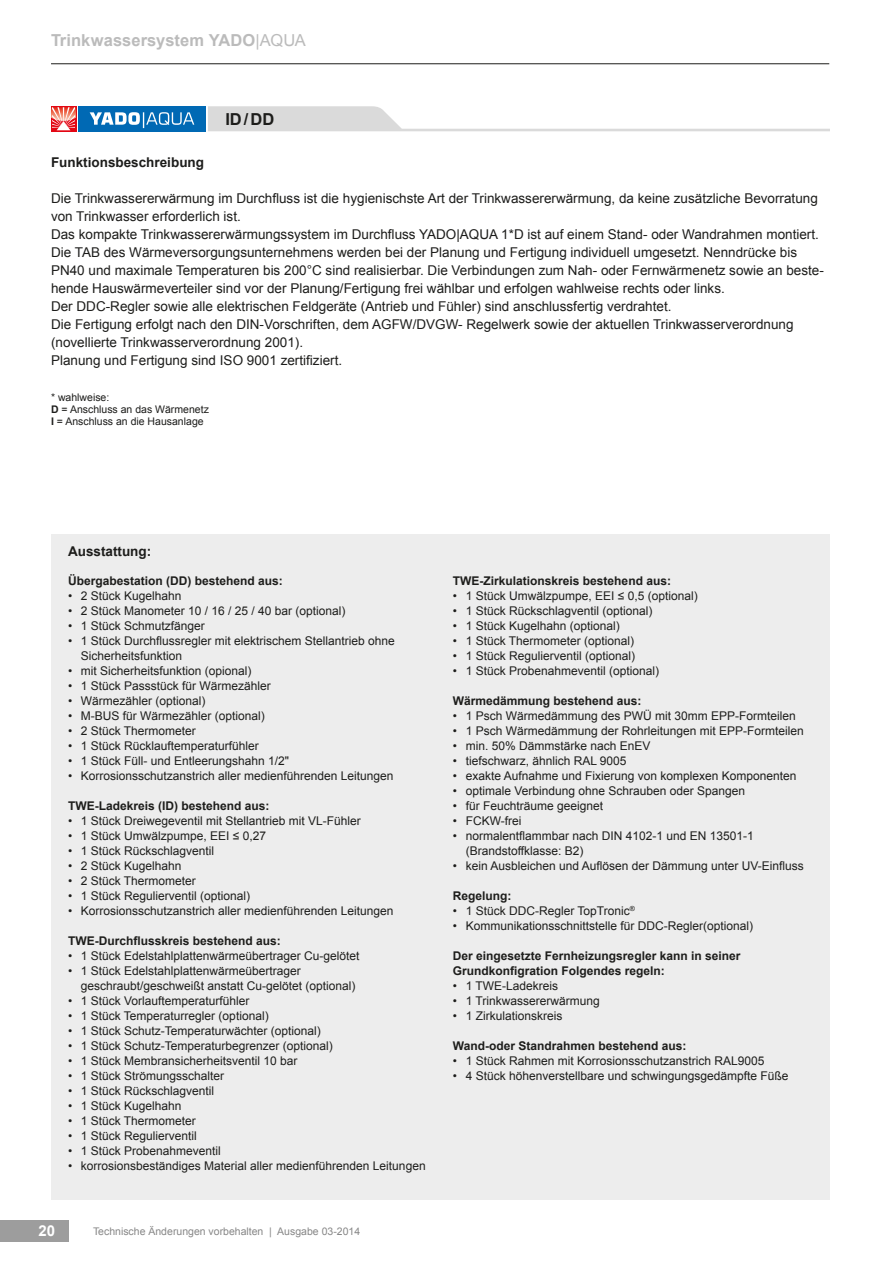
<style>
.page{position:relative;width:893px;height:1263px;background:#fff}
.page>*{position:absolute;margin:0;border:0;box-sizing:border-box;transform-origin:0 0}
.t1{font:700 16.5px "Arial";letter-spacing:.005em;color:#bbb}
.t2{font:700 16.5px "Arial";color:#1d1d1b}
.t3{font:700 15px "Arial";color:#fff}
.t4{font:13.5px/18px "Arial";color:#1d1d1b}
.t5{font:700 13.5px "Arial";color:#1d1d1b}
.t6{font:12px/15px "Arial";color:#1d1d1b}
.t7{font:700 12px/15px "Arial";color:#1d1d1b}
.t8{font:10.5px/12px "Arial";color:#1d1d1b}
.t9{font:10.5px "Arial";color:#878787}
.s1{font-weight:400}
.s2{font-weight:700}
</style>
<div class="page">
<hr style="left:51px;top:63px;width:778px;height:1px;background:#1d1d1b">
<svg style="left:208px;top:106px;width:621px;height:25px"></svg>
<div style="left:78px;top:106px;width:128px;height:25px;background:#0069b4"></div>
<svg style="left:90px;top:112px;width:104px;height:16px"></svg>
<svg style="left:51px;top:130px;width:25px;height:1px"></svg>
<svg style="left:51px;top:106px;width:25px;height:24px"></svg>
<div style="left:51px;top:534px;width:778px;height:665px;background:#ededed"></div>
<div style="left:0;top:1220px;width:68px;height:22px;background:#9d9d9d"></div>
<h1 class="t1" style="left:51px;top:31px;width:256px">Trinkwassersystem YADO<span class="s1">|AQUA</span></h1>
<h1 class="t2" style="left:225px;top:110px;width:51px">ID / DD</h1>
<p class="t5" style="left:51px;top:155px;width:155px">Funktionsbeschreibung</p>
<p class="t4" style="left:51px;top:189px;width:774px">Die Trinkwassererwärmung im Durchfluss ist die hygienischste Art der Trinkwassererwärmung, da keine zusätzliche Bevorratung von Trinkwasser erforderlich ist.<br>Das kompakte Trinkwassererwärmungssystem im Durchfluss YADO|AQUA 1*D ist auf einem Stand- oder Wandrahmen montiert.<br>Die TAB des Wärmeversorgungsunternehmens werden bei der Planung und Fertigung individuell umgesetzt. Nenndrücke bis PN40 und maximale Temperaturen bis 200°C sind realisierbar. Die Verbindungen zum Nah- oder Fernwärmenetz sowie an beste&shy;hende Hauswärmeverteiler sind vor der Planung/Fertigung frei wählbar und erfolgen wahlweise rechts oder links.<br>Der DDC-Regler sowie alle elektrischen Feldgeräte (Antrieb und Fühler) sind anschlussfertig verdrahtet.<br>Die Fertigung erfolgt nach den DIN-Vorschriften, dem AGFW/DVGW- Regelwerk sowie der aktuellen Trinkwasserverordnung (novellierte Trinkwasserverordnung 2001).<br>Planung und Fertigung sind ISO 9001 zertifiziert.</p>
<p class="t8" style="left:51px;top:392px;width:159px">* wahlweise:<br><span class="s2">D</span> = Anschluss an das Wärmenetz<br><span class="s2">I</span> = Anschluss an die Hausanlage</p>
<p class="t5" style="left:68px;top:544px;width:85px">Ausstattung:</p>
<p class="t7" style="left:68px;top:573px;width:216px">Übergabestation (DD) bestehend aus:</p>
<p class="t6" style="left:68px;top:588px;width:115px">• 2 Stück Kugelhahn</p>
<p class="t6" style="left:68px;top:603px;width:279px">• 2 Stück Manometer 10 / 16 / 25 / 40 bar (optional)</p>
<p class="t6" style="left:68px;top:618px;width:138px">• 1 Stück Schmutzfänger</p>
<p class="t6" style="left:81px;top:633px;width:316px;text-indent:-13px">• 1 Stück Durchflussregler mit elektrischem Stellantrieb ohne<br>Sicherheitsfunktion</p>
<p class="t6" style="left:68px;top:663px;width:185px">• mit Sicherheitsfunktion (opional)</p>
<p class="t6" style="left:68px;top:678px;width:204px">• 1 Stück Passstück für Wärmezähler</p>
<p class="t6" style="left:68px;top:693px;width:139px">• Wärmezähler (optional)</p>
<p class="t6" style="left:68px;top:708px;width:198px">• M-BUS für Wärmezähler (optional)</p>
<p class="t6" style="left:68px;top:723px;width:129px">• 2 Stück Thermometer</p>
<p class="t6" style="left:68px;top:738px;width:192px">• 1 Stück Rücklauftemperaturfühler</p>
<p class="t6" style="left:68px;top:753px;width:223px">• 1 Stück Füll- und Entleerungshahn 1/2"</p>
<p class="t6" style="left:68px;top:768px;width:327px">• Korrosionsschutzanstrich aller medienführenden Leitungen</p>
<p class="t7" style="left:68px;top:798px;width:203px">TWE-Ladekreis (ID) bestehend aus:</p>
<p class="t6" style="left:68px;top:813px;width:294px">• 1 Stück Dreiwegeventil mit Stellantrieb mit VL-Fühler</p>
<p class="t6" style="left:68px;top:828px;width:200px">• 1 Stück Umwälzpumpe, EEI ≤ 0,27</p>
<p class="t6" style="left:68px;top:843px;width:148px">• 1 Stück Rückschlagventil</p>
<p class="t6" style="left:68px;top:858px;width:115px">• 2 Stück Kugelhahn</p>
<p class="t6" style="left:68px;top:873px;width:129px">• 2 Stück Thermometer</p>
<p class="t6" style="left:68px;top:888px;width:184px">• 1 Stück Regulierventil (optional)</p>
<p class="t6" style="left:68px;top:903px;width:327px">• Korrosionsschutzanstrich aller medienführenden Leitungen</p>
<p class="t7" style="left:68px;top:933px;width:214px">TWE-Durchflusskreis bestehend aus:</p>
<p class="t6" style="left:68px;top:948px;width:293px">• 1 Stück Edelstahlplattenwärmeübertrager Cu-gelötet</p>
<p class="t6" style="left:81px;top:963px;width:276px;text-indent:-13px">• 1 Stück Edelstahlplattenwärmeübertrager geschraubt/geschweißt anstatt Cu-gelötet (optional)</p>
<p class="t6" style="left:68px;top:993px;width:183px">• 1 Stück Vorlauftemperaturfühler</p>
<p class="t6" style="left:68px;top:1008px;width:202px">• 1 Stück Temperaturregler (optional)</p>
<p class="t6" style="left:68px;top:1023px;width:254px">• 1 Stück Schutz-Temperaturwächter (optional)</p>
<p class="t6" style="left:68px;top:1038px;width:266px">• 1 Stück Schutz-Temperaturbegrenzer (optional)</p>
<p class="t6" style="left:68px;top:1053px;width:231px">• 1 Stück Membransicherheitsventil 10 bar</p>
<p class="t6" style="left:68px;top:1068px;width:158px">• 1 Stück Strömungsschalter</p>
<p class="t6" style="left:68px;top:1083px;width:148px">• 1 Stück Rückschlagventil</p>
<p class="t6" style="left:68px;top:1098px;width:115px">• 1 Stück Kugelhahn</p>
<p class="t6" style="left:68px;top:1113px;width:129px">• 1 Stück Thermometer</p>
<p class="t6" style="left:68px;top:1128px;width:130px">• 1 Stück Regulierventil</p>
<p class="t6" style="left:68px;top:1143px;width:154px">• 1 Stück Probenahmeventil</p>
<p class="t6" style="left:68px;top:1158px;width:359px">• korrosionsbeständiges Material aller medienführenden Leitungen</p>
<p class="t3" style="left:39px;top:1223px;width:18px">20</p>
<p class="t9" style="left:93px;top:1225px;width:269px">Technische Änderungen vorbehalten | Ausgabe 03-2014</p>
<p class="t7" style="left:453px;top:573px;width:220px">TWE-Zirkulationskreis bestehend aus:</p>
<p class="t6" style="left:453px;top:588px;width:246px">• 1 Stück Umwälzpumpe, EEI ≤ 0,5 (optional)</p>
<p class="t6" style="left:453px;top:603px;width:201px">• 1 Stück Rückschlagventil (optional)</p>
<p class="t6" style="left:453px;top:618px;width:168px">• 1 Stück Kugelhahn (optional)</p>
<p class="t6" style="left:453px;top:633px;width:183px">• 1 Stück Thermometer (optional)</p>
<p class="t6" style="left:453px;top:648px;width:184px">• 1 Stück Regulierventil (optional)</p>
<p class="t6" style="left:453px;top:663px;width:208px">• 1 Stück Probenahmeventil (optional)</p>
<p class="t7" style="left:453px;top:693px;width:190px">Wärmedämmung bestehend aus:</p>
<p class="t6" style="left:453px;top:708px;width:344px">• 1 Psch Wärmedämmung des PWÜ mit 30mm EPP-Formteilen</p>
<p class="t6" style="left:453px;top:723px;width:352px">• 1 Psch Wärmedämmung der Rohrleitungen mit EPP-Formteilen</p>
<p class="t6" style="left:453px;top:738px;width:199px">• min. 50% Dämmstärke nach EnEV</p>
<p class="t6" style="left:453px;top:753px;width:175px">• tiefschwarz, ähnlich RAL 9005</p>
<p class="t6" style="left:453px;top:768px;width:345px">• exakte Aufnahme und Fixierung von komplexen Komponenten</p>
<p class="t6" style="left:453px;top:783px;width:294px">• optimale Verbindung ohne Schrauben oder Spangen</p>
<p class="t6" style="left:453px;top:798px;width:152px">• für Feuchträume geeignet</p>
<p class="t6" style="left:453px;top:813px;width:70px">• FCKW-frei</p>
<p class="t6" style="left:466px;top:828px;width:290px;text-indent:-13px">• normalentflammbar nach DIN 4102-1 und EN 13501-1 (Brandstoffklasse: B2)</p>
<p class="t6" style="left:453px;top:858px;width:352px">• kein Ausbleichen und Auflösen der Dämmung unter UV-Einfluss</p>
<p class="t7" style="left:453px;top:888px;width:60px">Regelung:</p>
<p class="t6" style="left:453px;top:903px;width:183px">• 1 Stück DDC-Regler TopTronic<sup>®</sup></p>
<p class="t6" style="left:453px;top:918px;width:302px">• Kommunikationsschnittstelle für DDC-Regler(optional)</p>
<p class="t7" style="left:453px;top:948px;width:289px">Der eingesetzte Fernheizungsregler kann in seiner<br>Grundkonfigration Folgendes regeln:</p>
<p class="t6" style="left:453px;top:978px;width:107px">• 1 TWE-Ladekreis</p>
<p class="t6" style="left:453px;top:993px;width:148px">• 1 Trinkwassererwärmung</p>
<p class="t6" style="left:453px;top:1008px;width:111px">• 1 Zirkulationskreis</p>
<p class="t7" style="left:453px;top:1038px;width:235px">Wand-oder Standrahmen bestehend aus:</p>
<p class="t6" style="left:453px;top:1053px;width:313px">• 1 Stück Rahmen mit Korrosionsschutzanstrich RAL9005</p>
<p class="t6" style="left:453px;top:1068px;width:337px">• 4 Stück höhenverstellbare und schwingungsgedämpfte Füße</p>
</div>
